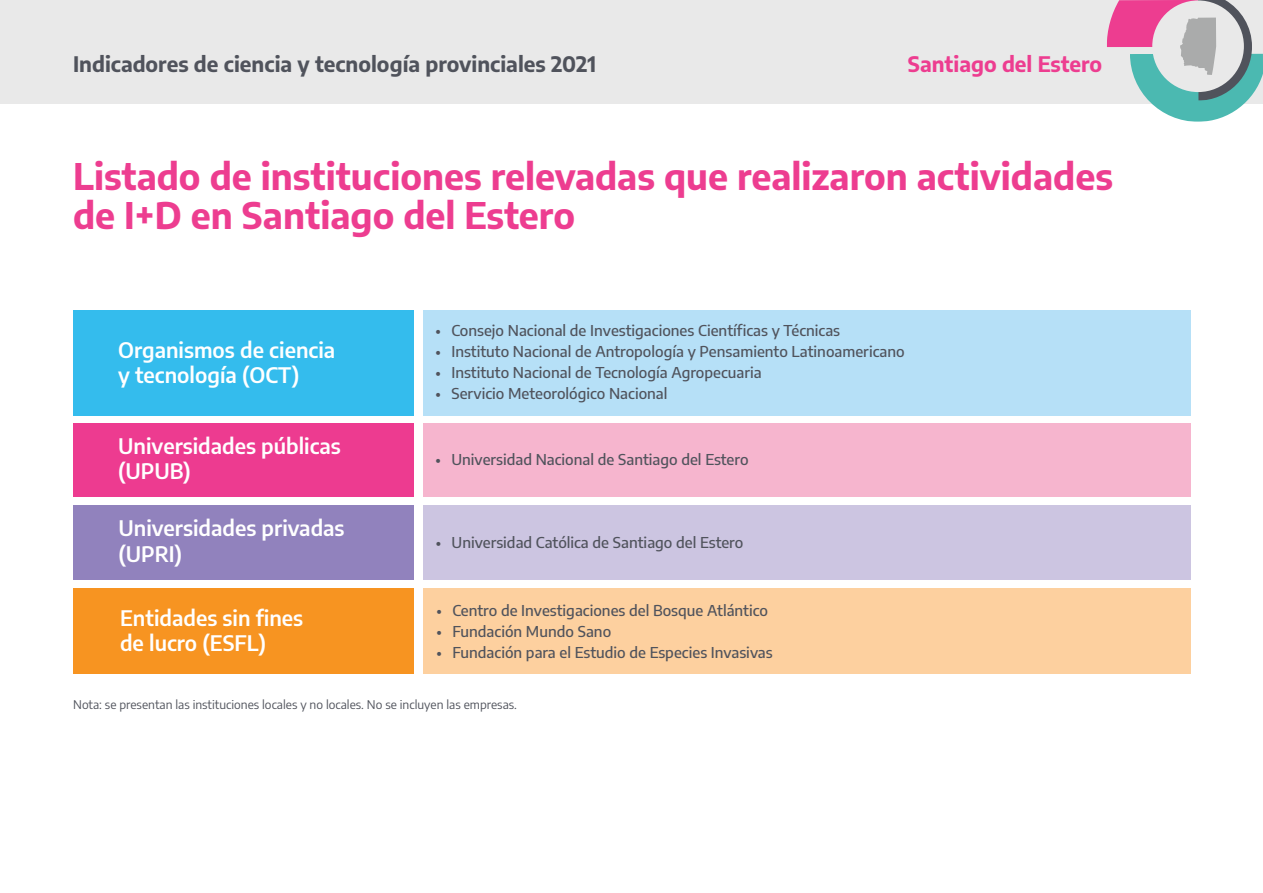
<style>
.page{position:relative;width:1263px;height:893px;background:#fff}
.page>*{position:absolute;margin:0;border:0;box-sizing:border-box;transform-origin:0 0}
.t1{font:700 36px/39px "Encode Sans";color:#ed3d90}
.t2{font:600 21px/25.2px "Encode Sans";color:#fff}
.t3{font:700 21px "Encode Sans";color:#50535c}
.t4{font:700 21px "Encode Sans";color:#ed3d90}
.t5{font:500 15px "Encode Sans";color:#50535c}
.t6{font:12px "Encode Sans";color:#50535c}
</style>
<div class="page">
<div style="left:423px;top:310px;width:767px;height:105px;background:#b6e0f7"></div>
<div style="left:73px;top:310px;width:340px;height:105px;background:#34bced"></div>
<div style="left:423px;top:423px;width:767px;height:74px;background:#f6b5ce"></div>
<div style="left:73px;top:423px;width:340px;height:74px;background:#ed3b90"></div>
<div style="left:0;top:0;width:1263px;height:103px;background:#e9e9e9"></div>
<svg style="left:1107px;top:0;width:156px;height:122px"></svg>
<div style="left:423px;top:588px;width:768px;height:86px;background:#fdd09f"></div>
<div style="left:74px;top:588px;width:340px;height:86px;background:#f79421"></div>
<div style="left:423px;top:505px;width:767px;height:75px;background:#ccc5e1"></div>
<div style="left:73px;top:505px;width:341px;height:75px;background:#9182bd"></div>
<h2 class="t3" style="left:73px;top:49px;width:525px">Indicadores de ciencia y tecnología provinciales 2021</h2>
<h2 class="t4" style="left:908px;top:49px;width:196px">Santiago del Estero</h2>
<h1 class="t1" style="left:73px;top:155px;width:1041px">Listado de instituciones relevadas que realizaron actividades de I+D en Santiago del Estero</h1>
<h2 class="t2" style="left:118px;top:336px;width:219px">Organismos de ciencia y tecnología (OCT)</h2>
<h2 class="t2" style="left:118px;top:432px;width:224px">Universidades públicas (UPUB)</h2>
<h2 class="t2" style="left:118px;top:515px;width:228px">Universidades privadas (UPRI)</h2>
<p class="t5" style="left:436px;top:320px;width:406px">• Consejo Nacional de Investigaciones Científicas y Técnicas</p>
<p class="t5" style="left:436px;top:341px;width:470px">• Instituto Nacional de Antropología y Pensamiento Latinoamericano</p>
<p class="t5" style="left:436px;top:362px;width:328px">• Instituto Nacional de Tecnología Agropecuaria</p>
<p class="t5" style="left:436px;top:383px;width:233px">• Servicio Meteorológico Nacional</p>
<p class="t5" style="left:436px;top:449px;width:314px">• Universidad Nacional de Santiago del Estero</p>
<p class="t5" style="left:436px;top:532px;width:309px">• Universidad Católica de Santiago del Estero</p>
<h2 class="t2" style="left:120px;top:604px;width:185px">Entidades sin fines de lucro (ESFL)</h2>
<p class="t5" style="left:437px;top:600px;width:333px">• Centro de Investigaciones del Bosque Atlántico</p>
<p class="t5" style="left:437px;top:621px;width:176px">• Fundación Mundo Sano</p>
<p class="t5" style="left:437px;top:642px;width:338px">• Fundación para el Estudio de Especies Invasivas</p>
<p class="t6" style="left:73px;top:696px;width:445px">Nota: se presentan las instituciones locales y no locales. No se incluyen las empresas.</p>
</div>
